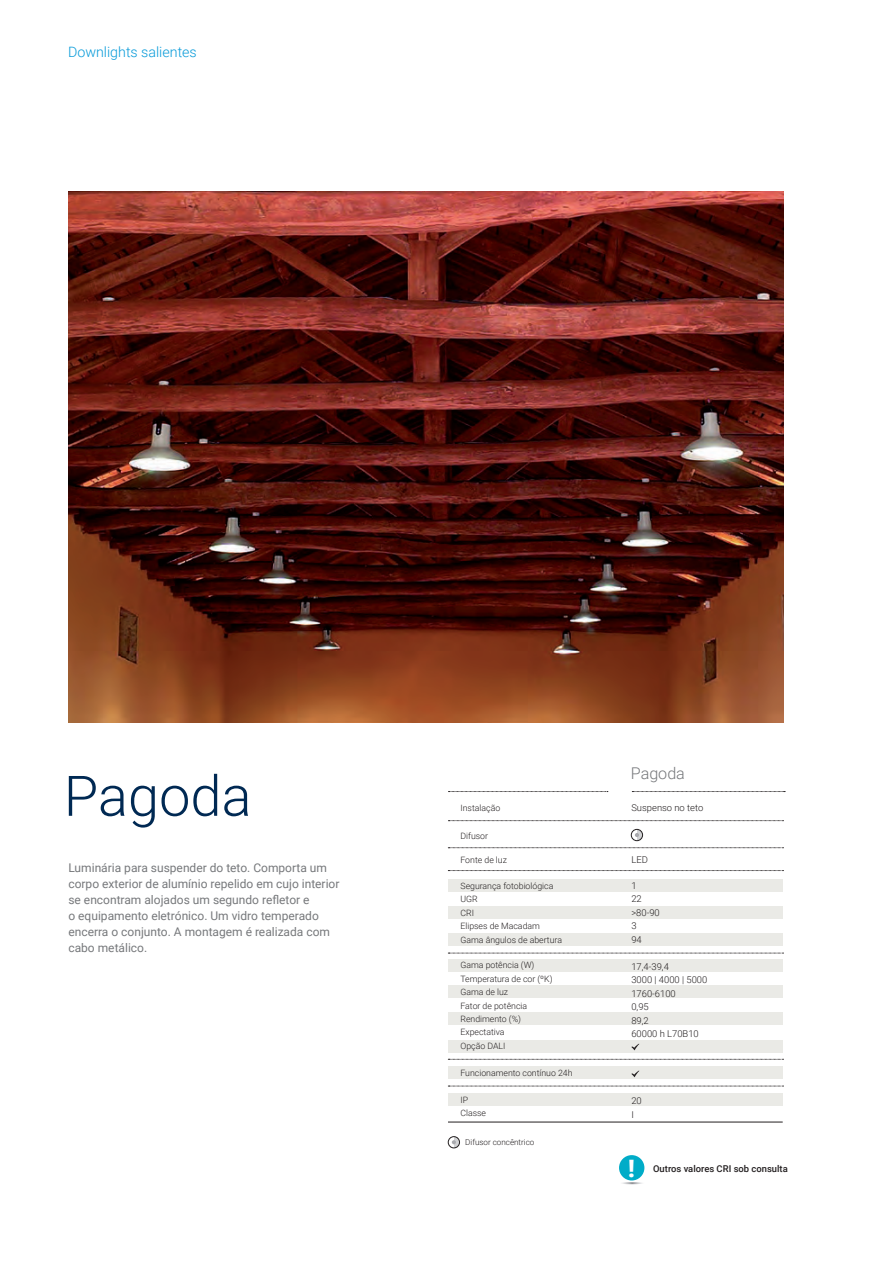
<style>
.page{position:relative;width:893px;height:1263px;background:#fff}
.page>*{position:absolute;margin:0;border:0;box-sizing:border-box;transform-origin:0 0}
.t1{font:300 55.95px "Roboto";color:#002953}
.t2{font:900 24px "Roboto";color:#fff}
.t3{font:300 16.2px "Roboto";color:#76787b}
.t4{font:300 14.25px "Roboto";color:#069ad9}
.t5{font:12px/16px "Roboto";color:#76787b}
.t6{font:300 9.45px/13.5px "Roboto";color:#231f20}
.t7{font:500 9.45px "Roboto";color:#231f20}
.t8{font:300 8.7px/13.5px "Roboto";color:#231f20}
.t9{font:300 8.1px "Roboto";color:#231f20}
</style>
<div class="page">
<img style="left:69px;top:192px;width:714px;height:531px">
<div style="left:448px;top:879px;width:335px;height:13px;background:#eaeae6"></div>
<div style="left:448px;top:906px;width:335px;height:13px;background:#eaeae6"></div>
<div style="left:448px;top:959px;width:335px;height:12px;background:#eaeae6"></div>
<div style="left:448px;top:1012px;width:335px;height:13px;background:#eaeae6"></div>
<div style="left:448px;top:1066px;width:335px;height:13px;background:#eaeae6"></div>
<div style="left:448px;top:933px;width:335px;height:12px;background:#eaeae6"></div>
<div style="left:448px;top:985px;width:335px;height:13px;background:#eaeae6"></div>
<div style="left:448px;top:1041px;width:335px;height:12px;background:#eaeae6"></div>
<div style="left:448px;top:1093px;width:335px;height:13px;background:#eaeae6"></div>
<svg style="left:448px;top:847px;width:335px;height:1px"></svg>
<svg style="left:448px;top:870px;width:335px;height:1px"></svg>
<svg style="left:448px;top:953px;width:335px;height:1px"></svg>
<svg style="left:448px;top:1059px;width:335px;height:1px"></svg>
<svg style="left:448px;top:1086px;width:335px;height:1px"></svg>
<hr style="left:448px;top:1122px;width:335px;height:1px;background:#231f20">
<svg style="left:448px;top:820px;width:335px;height:1px"></svg>
<svg style="left:448px;top:791px;width:160px;height:1px"></svg>
<svg style="left:631px;top:1043px;width:8px;height:7px"></svg>
<svg style="left:631px;top:1070px;width:8px;height:7px"></svg>
<svg style="left:632px;top:791px;width:153px;height:1px"></svg>
<div style="left:454px;top:1136px;width:5px;height:12px;background:#d1d2d4"></div>
<div style="left:448px;top:1136px;width:12px;height:12px;border:1px solid #231f20;border-radius:50%"></div>
<svg style="left:452px;top:1140px;width:4px;height:4px"></svg>
<div style="left:637px;top:829px;width:6px;height:12px;background:#d1d2d4"></div>
<div style="left:631px;top:829px;width:12px;height:12px;border:1px solid #231f20;border-radius:50%"></div>
<svg style="left:635px;top:833px;width:4px;height:4px"></svg>
<div style="left:619px;top:1155px;width:25px;height:25px;background:#00acc8;border-radius:50%"></div>
<svg style="left:622px;top:1182px;width:20px;height:2px"></svg>
<h3 class="t4" style="left:68px;top:42px;width:130px">Downlights salientes</h3>
<h1 class="t1" style="left:64px;top:757px;width:189px">Pagoda</h1>
<p class="t5" style="left:68px;top:859px;width:273px">Luminária para suspender do teto. Comporta um corpo exterior de alumínio repelido em cujo interior se encontram alojados um segundo refletor e<br>o equipamento eletrónico. Um vidro temperado encerra o conjunto. A montagem é realizada com cabo metálico.</p>
<p class="t8" style="left:460px;top:801px;width:41px">Instalação</p>
<p class="t8" style="left:460px;top:829px;width:29px">Difusor</p>
<p class="t8" style="left:460px;top:853px;width:48px">Fonte de luz</p>
<p class="t8" style="left:460px;top:879px;width:103px">Segurança fotobiológica<br>UGR<br>CRI<br>Elipses de Macadam<br>Gama ângulos de abertura</p>
<p class="t8" style="left:460px;top:958px;width:94px">Gama potência (W)<br>Temperatura de cor (ºK)<br>Gama de luz<br>Fator de potência<br>Rendimento (%)<br>Expectativa<br>Opção DALI</p>
<p class="t8" style="left:460px;top:1065px;width:114px">Funcionamento contínuo 24h</p>
<p class="t8" style="left:460px;top:1092px;width:27px">IP<br>Classe</p>
<p class="t9" style="left:465px;top:1137px;width:71px">Difusor concêntrico</p>
<h3 class="t3" style="left:631px;top:761px;width:56px">Pagoda</h3>
<p class="t6" style="left:631px;top:800px;width:73px">Suspenso no teto</p>
<p class="t6" style="left:631px;top:853px;width:18px">LED</p>
<p class="t6" style="left:631px;top:878px;width:30px">1<br>22 &gt;80-90<br>3<br>94</p>
<p class="t6" style="left:631px;top:959px;width:77px">17,4-39,4<br>3000 | 4000 | 5000<br>1760-6100<br>0,95<br>89,2<br>60000 h L70B10</p>
<p class="t6" style="left:631px;top:1094px;width:12px">20<br>I</p>
<h2 class="t2" style="left:628px;top:1151px;width:8px">!</h2>
<p class="t7" style="left:653px;top:1162px;width:136px">Outros valores CRI sob consulta</p>
</div>
